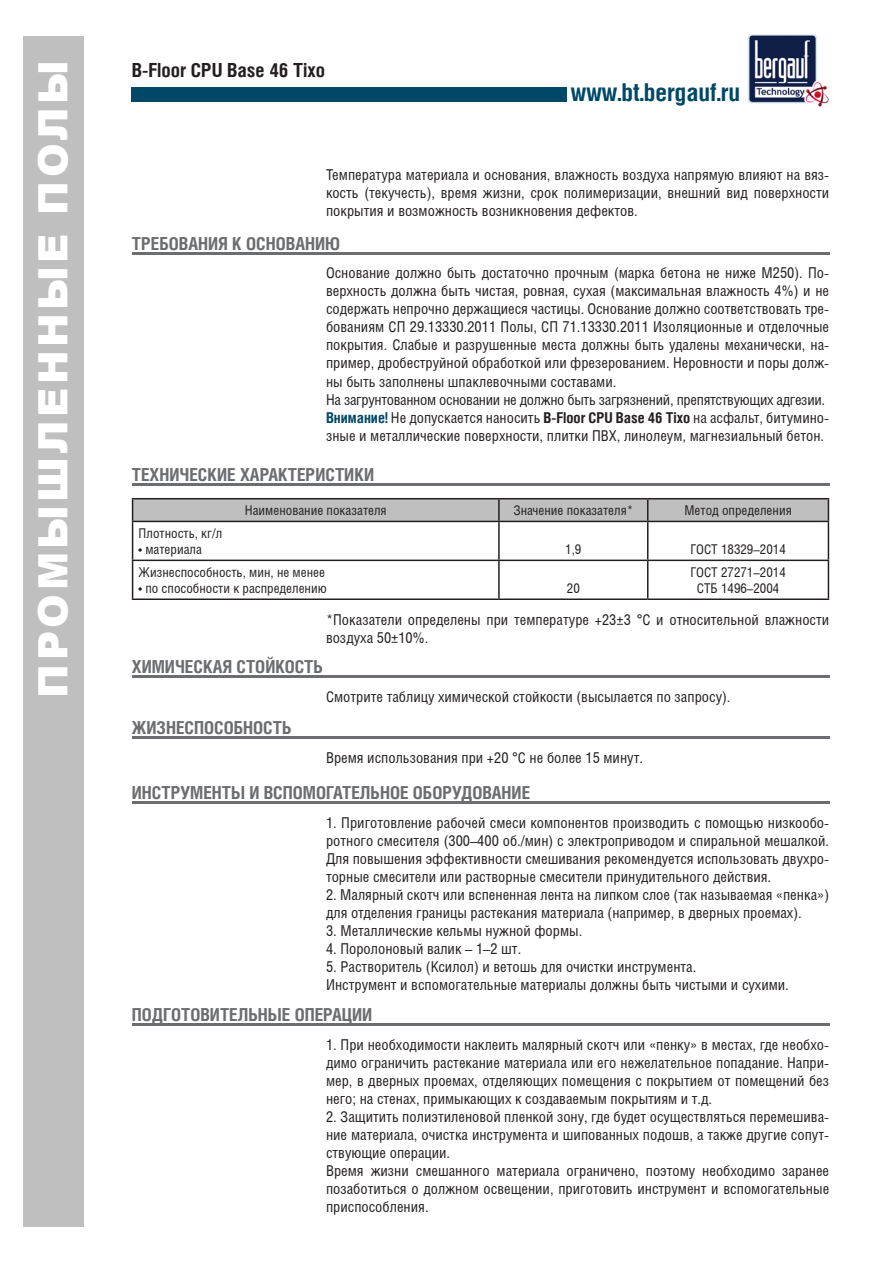
<style>
.page{position:relative;width:893px;height:1263px;background:#fff}
.page>*{position:absolute;margin:0;border:0;box-sizing:border-box;transform-origin:0 0}
.t1{font:900 40.5px "Arial";letter-spacing:.085em;color:#fff}
.t2{font:700 24.75px "Helios Cond";color:#004867}
.t3{font:700 19.5px "Helios Cond";color:#231f20}
.t4{font:700 18px "Helios Cond";color:#6c6d70}
.t5{font:15px/18px "Helios Cond";color:#231f20;text-align:justify}
.t6{font:15px "Helios Cond";letter-spacing:-.02em;color:#231f20}
.t7{font:13.5px "Helios Cond";color:#231f20}
.s1{font-weight:700;color:#004867}
.s2{font-weight:700}
</style>
<div class="page">
<div style="left:23px;top:36px;width:61px;height:1191px;background:#bfbfc0"></div>
<div style="left:132px;top:87px;width:435px;height:15px;background:#004867"></div>
<img style="left:747px;top:34px;width:82px;height:73px">
<hr style="left:132px;top:252px;width:697px;height:3px;background:#6c6d70">
<hr style="left:132px;top:675px;width:697px;height:3px;background:#6c6d70">
<hr style="left:132px;top:736px;width:697px;height:3px;background:#6c6d70">
<hr style="left:132px;top:801px;width:697px;height:3px;background:#6c6d70">
<hr style="left:132px;top:1023px;width:697px;height:3px;background:#6c6d70">
<hr style="left:132px;top:483px;width:697px;height:3px;background:#6c6d70">
<hr style="left:132px;top:498px;width:367px;height:1px;background:#231f20">
<hr style="left:499px;top:498px;width:149px;height:1px;background:#231f20">
<hr style="left:648px;top:498px;width:181px;height:1px;background:#231f20">
<svg style="left:132px;top:499px;width:697px;height:22px"></svg>
<hr style="left:132px;top:521px;width:367px;height:1px;background:#231f20">
<hr style="left:132px;top:522px;width:1px;height:38px;background:#231f20">
<hr style="left:499px;top:521px;width:149px;height:1px;background:#231f20">
<hr style="left:498px;top:522px;width:2px;height:38px;background:#231f20">
<hr style="left:648px;top:521px;width:181px;height:1px;background:#231f20">
<hr style="left:647px;top:522px;width:1px;height:38px;background:#231f20">
<hr style="left:828px;top:522px;width:1px;height:38px;background:#231f20">
<hr style="left:132px;top:560px;width:367px;height:1px;background:#231f20">
<hr style="left:132px;top:561px;width:1px;height:37px;background:#231f20">
<hr style="left:499px;top:560px;width:149px;height:1px;background:#231f20">
<hr style="left:498px;top:561px;width:2px;height:37px;background:#231f20">
<hr style="left:648px;top:560px;width:181px;height:1px;background:#231f20">
<hr style="left:647px;top:561px;width:1px;height:37px;background:#231f20">
<hr style="left:828px;top:561px;width:1px;height:37px;background:#231f20">
<hr style="left:132px;top:598px;width:367px;height:2px;background:#231f20">
<hr style="left:499px;top:598px;width:149px;height:2px;background:#231f20">
<hr style="left:648px;top:598px;width:181px;height:2px;background:#231f20">
<p class="t1" style="left:24px;top:697px;width:639px;rotate:-90deg">ПРОМЫШЛЕННЫЕ ПОЛЫ</p>
<p class="t3" style="left:132px;top:59px;width:195px">B-Floor CPU Base 46 Tixo</p>
<p class="t2" style="left:571px;top:77px;width:171px">www.bt.bergauf.ru</p>
<p class="t5" style="left:326px;top:165px;width:505px">Температура материала и основания, влажность воздуха напрямую влияют на вяз&shy;кость (текучесть), время жизни, срок полимеризации, внешний вид поверхности покрытия и возможность возникновения дефектов.</p>
<p class="t4" style="left:132px;top:233px;width:210px">ТРЕБОВАНИЯ К ОСНОВАНИЮ</p>
<p class="t5" style="left:326px;top:264px;width:505px">Основание должно быть достаточно прочным (марка бетона не ниже М250). По&shy;верхность должна быть чистая, ровная, сухая (максимальная влажность 4%) и не содержать непрочно держащиеся частицы. Основание должно соответствовать тре&shy;бованиям СП 29.13330.2011 Полы, СП 71.13330.2011 Изоляционные и отделочные покрытия. Слабые и разрушенные места должны быть удалены механически, на&shy;пример, дробеструйной обработкой или фрезерованием. Неровности и поры долж&shy;ны быть заполнены шпаклевочными составами.</p>
<p class="t6" style="left:326px;top:390px;width:501px">На загрунтованном основании не должно быть загрязнений, препятствующих адгезии.</p>
<p class="t5" style="left:326px;top:408px;width:505px"><span class="s1">Внимание!</span> Не допускается наносить <span class="s2">B-Floor CPU Base 46 Tixo</span> на асфальт, битумино&shy;зные и металлические поверхности, плитки ПВХ, линолеум, магнезиальный бетон.</p>
<p class="t4" style="left:132px;top:464px;width:244px">ТЕХНИЧЕСКИЕ ХАРАКТЕРИСТИКИ</p>
<p class="t7" style="left:245px;top:502px;width:143px">Наименование показателя</p>
<p class="t7" style="left:513px;top:502px;width:121px">Значение показателя*</p>
<p class="t7" style="left:684px;top:502px;width:109px">Метод определения</p>
<p class="t7" style="left:139px;top:525px;width:85px">Плотность, кг/л</p>
<p class="t7" style="left:139px;top:541px;width:65px">• материала</p>
<p class="t7" style="left:565px;top:541px;width:18px">1,9</p>
<p class="t7" style="left:690px;top:541px;width:97px">ГОСТ 18329–2014</p>
<p class="t7" style="left:139px;top:564px;width:188px">Жизнеспособность, мин, не менее</p>
<p class="t7" style="left:139px;top:580px;width:190px">• по способности к распределению</p>
<p class="t7" style="left:567px;top:580px;width:14px">20</p>
<p class="t7" style="left:690px;top:564px;width:97px">ГОСТ 27271–2014</p>
<p class="t7" style="left:697px;top:580px;width:84px">СТБ 1496–2004</p>
<p class="t5" style="left:326px;top:610px;width:505px">*Показатели определены при температуре +23±3 °C и относительной влажности воздуха 50±10%.</p>
<p class="t4" style="left:132px;top:656px;width:193px">ХИМИЧЕСКАЯ СТОЙКОСТЬ</p>
<p class="t4" style="left:132px;top:717px;width:161px">ЖИЗНЕСПОСОБНОСТЬ</p>
<p class="t5" style="left:326px;top:687px;width:406px">Смотрите таблицу химической стойкости (высылается по запросу).</p>
<p class="t5" style="left:326px;top:748px;width:319px">Время использования при +20 °С не более 15 минут.</p>
<p class="t4" style="left:132px;top:782px;width:400px">ИНСТРУМЕНТЫ И ВСПОМОГАТЕЛЬНОЕ ОБОРУДОВАНИЕ</p>
<p class="t5" style="left:326px;top:813px;width:505px">1. Приготовление рабочей смеси компонентов производить с помощью низкообо&shy;ротного смесителя (300–400 об./мин) с электроприводом и спиральной мешалкой.<br>Для повышения эффективности смешивания рекомендуется использовать двухро&shy;торные смесители или растворные смесители принудительного действия.</p>
<p class="t5" style="left:326px;top:885px;width:505px">2. Малярный скотч или вспененная лента на липком слое (так называемая «пенка») для отделения границы растекания материала (например, в дверных проемах).</p>
<p class="t5" style="left:326px;top:921px;width:258px">3. Металлические кельмы нужной формы.</p>
<p class="t5" style="left:326px;top:939px;width:197px">4. Поролоновый валик – 1–2 шт.</p>
<p class="t5" style="left:326px;top:957px;width:372px">5. Растворитель (Ксилол) и ветошь для очистки инструмента.</p>
<p class="t5" style="left:326px;top:975px;width:464px">Инструмент и вспомогательные материалы должны быть чистыми и сухими.</p>
<p class="t4" style="left:132px;top:1004px;width:242px">ПОДГОТОВИТЕЛЬНЫЕ ОПЕРАЦИИ</p>
<p class="t5" style="left:326px;top:1035px;width:505px">1. При необходимости наклеить малярный скотч или «пенку» в местах, где необхо&shy;димо ограничить растекание материала или его нежелательное попадание. Напри&shy;мер, в дверных проемах, отделяющих помещения с покрытием от помещений без него; на стенах, примыкающих к создаваемым покрытиям и т.д.</p>
<p class="t5" style="left:326px;top:1107px;width:505px">2. Защитить полиэтиленовой пленкой зону, где будет осуществляться перемешива&shy;ние материала, очистка инструмента и шипованных подошв, а также другие сопут&shy;ствующие операции.</p>
<p class="t5" style="left:326px;top:1161px;width:505px">Время жизни смешанного материала ограничено, поэтому необходимо заранее позаботиться о должном освещении, приготовить инструмент и вспомогательные приспособления.</p>
</div>
